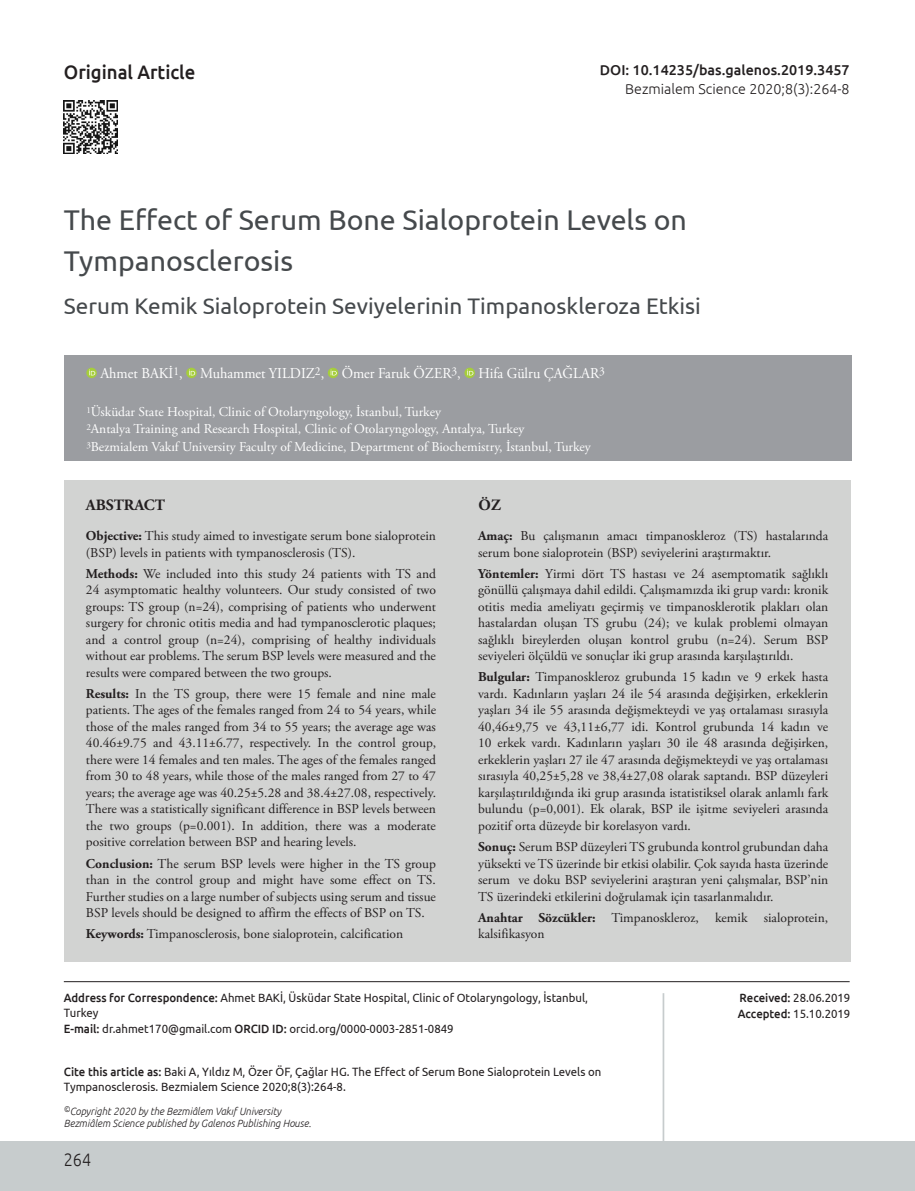
<style>
.page{position:relative;width:915px;height:1191px;background:#fff}
.page>*{position:absolute;margin:0;border:0;box-sizing:border-box;transform-origin:0 0}
.BASLIK{font:28.5px/41.1px "Ubuntu";color:#45494c}
._2__BASLIK{font:22.5px "Ubuntu";color:#45494c}
.t1{font:500 19.5px "Ubuntu";color:#231f20;scale:.95 1}
.t2{font:300 18px "Ubuntu";color:#231f20;scale:.9 1}
.OZET{font:700 15.75px "Adobe Garamond Pro";color:#231f20}
.YAZARLAR{font:15px "Adobe Garamond Pro";color:#fff;scale:.95 1}
.t3{font:500 14.25px "Ubuntu";color:#231f20}
.t4{font:300 14.25px "Ubuntu";color:#231f20}
.OZET-2{font:13.5px/16.5px "Adobe Garamond Pro";color:#231f20;text-align:justify}
.KURUM{font:13.5px "Adobe Garamond Pro";color:#fff}
.t5{font:12px/15px "Ubuntu";color:#231f20;scale:.95 1}
.t6{font:italic 300 10.5px/12px "Ubuntu";color:#231f20;scale:.95 1}
.s1{font-weight:700}
.s2{font-weight:500}
</style>
<div class="page">
<div style="left:0;top:1141px;width:914px;height:50px;background:#c7cccd"></div>
<hr style="left:64px;top:981px;width:785px;height:1px;background:#231f20">
<hr style="left:662px;top:993px;width:2px;height:148px;background:#c7cccd">
<img style="left:64px;top:100px;width:53px;height:54px">
<div style="left:64px;top:479px;width:786px;height:482px;background:#d2d3d2"></div>
<div style="left:64px;top:355px;width:786px;height:106px;background:#9b9da1"></div>
<svg style="left:86px;top:368px;width:11px;height:10px"></svg>
<svg style="left:89px;top:369px;width:6px;height:6px"></svg>
<svg style="left:186px;top:368px;width:11px;height:10px"></svg>
<svg style="left:189px;top:369px;width:6px;height:6px"></svg>
<svg style="left:328px;top:368px;width:10px;height:10px"></svg>
<svg style="left:330px;top:369px;width:6px;height:6px"></svg>
<svg style="left:464px;top:368px;width:10px;height:10px"></svg>
<svg style="left:467px;top:369px;width:6px;height:6px"></svg>
<h3 class="t1" style="left:64px;top:60px;width:140px">Original Article</h3>
<p class="t3" style="left:599px;top:61px;width:251px">DOI: 10.14235/bas.galenos.2019.3457</p>
<p class="t4" style="left:625px;top:80px;width:226px">Bezmialem Science 2020;8(3):264-8</p>
<p class="BASLIK" style="left:64px;top:198px;width:624px">The Effect of Serum Bone Sialoprotein Levels on<br>Tympanosclerosis</p>
<p class="_2__BASLIK" style="left:64px;top:292px;width:638px">Serum Kemik Sialoprotein Seviyelerinin Timpanoskleroza Etkisi</p>
<p class="YAZARLAR" style="left:100px;top:364px;width:532px">Ahmet BAKİ<sup>1</sup>, Muhammet YILDIZ<sup>2</sup>, Ömer Faruk ÖZER<sup>3</sup>, Hifa Gülru ÇAĞLAR<sup>3</sup></p>
<p class="KURUM" style="left:86px;top:404px;width:356px"><sup>1</sup>Üsküdar State Hospital, Clinic of Otolaryngology, İstanbul, Turkey</p>
<p class="KURUM" style="left:86px;top:421px;width:439px"><sup>2</sup>Antalya Training and Research Hospital, Clinic of Otolaryngology, Antalya, Turkey</p>
<p class="KURUM" style="left:86px;top:438px;width:506px"><sup>3</sup>Bezmialem Vakıf University Faculty of Medicine, Department of Biochemistry, İstanbul, Turkey</p>
<p class="OZET" style="left:86px;top:496px;width:80px">ABSTRACT</p>
<p class="OZET" style="left:478px;top:496px;width:24px">ÖZ</p>
<p class="OZET-2" style="left:86px;top:528px;width:351px"><span class="s1">Objective:</span> This study aimed to investigate serum bone sialoprotein (BSP) levels in patients with tympanosclerosis (TS).</p>
<p class="OZET-2" style="left:86px;top:565px;width:351px"><span class="s1">Methods:</span> We included into this study 24 patients with TS and 24 asymptomatic healthy volunteers. Our study consisted of two groups: TS group (n=24), comprising of patients who underwent surgery for chronic otitis media and had tympanosclerotic plaques; and a control group (n=24), comprising of healthy individuals without ear problems. The serum BSP levels were measured and the results were compared between the two groups.</p>
<p class="OZET-2" style="left:86px;top:686px;width:351px"><span class="s1">Results:</span> In the TS group, there were 15 female and nine male patients. The ages of the females ranged from 24 to 54 years, while those of the males ranged from 34 to 55 years; the average age was 40.46±9.75 and 43.11±6.77, respectively. In the control group, there were 14 females and ten males. The ages of the females ranged from 30 to 48 years, while those of the males ranged from 27 to 47 years; the average age was 40.25±5.28 and 38.4±27.08, respectively.<br>There was a statistically significant difference in BSP levels between the two groups (p=0.001). In addition, there was a moderate positive correlation between BSP and hearing levels.</p>
<p class="OZET-2" style="left:86px;top:855px;width:351px"><span class="s1">Conclusion:</span> The serum BSP levels were higher in the TS group than in the control group and might have some effect on TS.<br>Further studies on a large number of subjects using serum and tissue BSP levels should be designed to affirm the effects of BSP on TS.</p>
<p class="OZET-2" style="left:86px;top:926px;width:318px"><span class="s1">Keywords:</span> Timpanosclerosis, bone sialoprotein, calcification</p>
<p class="OZET-2" style="left:478px;top:528px;width:351px"><span class="s1">Amaç:</span> Bu çalışmanın amacı timpanoskleroz (TS) hastalarında serum bone sialoprotein (BSP) seviyelerini araştırmaktır.</p>
<p class="OZET-2" style="left:478px;top:565px;width:351px"><span class="s1">Yöntemler:</span> Yirmi dört TS hastası ve 24 asemptomatik sağlıklı gönüllü çalışmaya dahil edildi. Çalışmamızda iki grup vardı: kronik otitis media ameliyatı geçirmiş ve timpanosklerotik plakları olan hastalardan oluşan TS grubu (24); ve kulak problemi olmayan sağlıklı bireylerden oluşan kontrol grubu (n=24). Serum BSP seviyeleri ölçüldü ve sonuçlar iki grup arasında karşılaştırıldı.</p>
<p class="OZET-2" style="left:478px;top:669px;width:351px"><span class="s1">Bulgular:</span> Timpanoskleroz grubunda 15 kadın ve 9 erkek hasta vardı. Kadınların yaşları 24 ile 54 arasında değişirken, erkeklerin yaşları 34 ile 55 arasında değişmekteydi ve yaş ortalaması sırasıyla 40,46±9,75 ve 43,11±6,77 idi. Kontrol grubunda 14 kadın ve 10 erkek vardı. Kadınların yaşları 30 ile 48 arasında değişirken, erkeklerin yaşları 27 ile 47 arasında değişmekteydi ve yaş ortalaması sırasıyla 40,25±5,28 ve 38,4±27,08 olarak saptandı. BSP düzeyleri karşılaştırıldığında iki grup arasında istatistiksel olarak anlamlı fark bulundu (p=0,001). Ek olarak, BSP ile işitme seviyeleri arasında pozitif orta düzeyde bir korelasyon vardı.</p>
<p class="OZET-2" style="left:478px;top:839px;width:351px"><span class="s1">Sonuç:</span> Serum BSP düzeyleri TS grubunda kontrol grubundan daha yüksekti ve TS üzerinde bir etkisi olabilir. Çok sayıda hasta üzerinde serum ve doku BSP seviyelerini araştıran yeni çalışmalar, BSP’nin TS üzerindeki etkilerini doğrulamak için tasarlanmalıdır.</p>
<p class="OZET-2" style="left:478px;top:909px;width:351px"><span class="s1">Anahtar Sözcükler:</span> Timpanoskleroz, kemik sialoprotein, kalsifikasyon</p>
<p class="t5" style="left:64px;top:990px;width:553px"><span class="s2">Address for Correspondence:</span> Ahmet BAKİ, Üsküdar State Hospital, Clinic of Otolaryngology, İstanbul,<br>Turkey</p>
<p class="t5" style="left:64px;top:1021px;width:412px"><span class="s2">E-mail:</span> dr.ahmet170@gmail.com <span class="s2">ORCID ID:</span> orcid.org/0000-0003-2851-0849</p>
<p class="t5" style="left:64px;top:1064px;width:567px"><span class="s2">Cite this article as:</span> Baki A, Yıldız M, Özer ÖF, Çağlar HG. The Effect of Serum Bone Sialoprotein Levels on<br>Tympanosclerosis. Bezmialem Science 2020;8(3):264-8.</p>
<p class="t6" style="left:64px;top:1105px;width:262px"><sup>©</sup>Copyright 2020 by the Bezmiâlem Vakıf University<br>Bezmiâlem Science published by Galenos Publishing House.</p>
<h3 class="t2" style="left:64px;top:1148px;width:32px">264</h3>
<p class="t5" style="left:739px;top:990px;width:118px"><span class="s2">Received:</span> 28.06.2019</p>
<p class="t5" style="left:737px;top:1006px;width:120px"><span class="s2">Accepted:</span> 15.10.2019</p>
</div>
